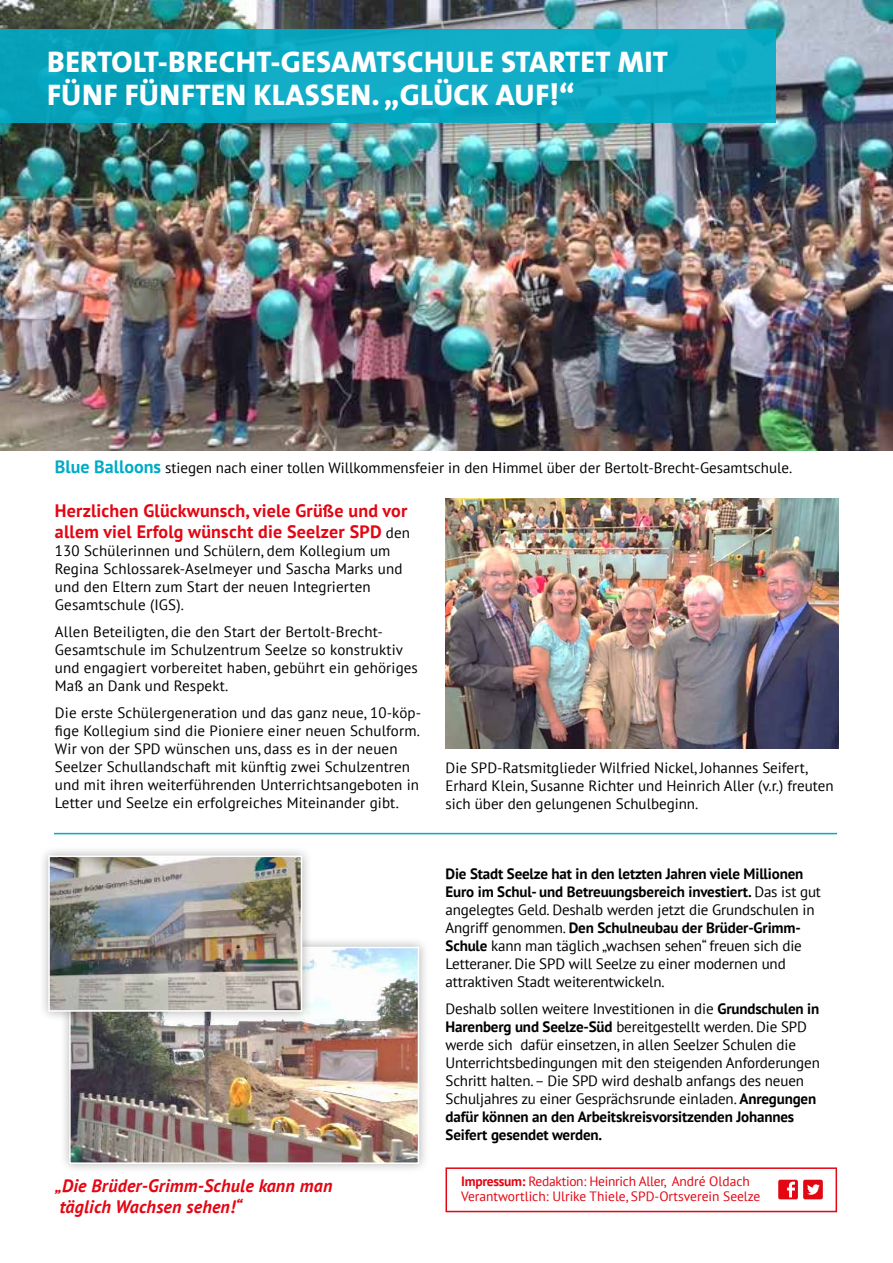
<style>
.page{position:relative;width:893px;height:1263px;background:#fff}
.page>*{position:absolute;margin:0;border:0;box-sizing:border-box;transform-origin:0 0}
.t1{font:800 30px/33px "The Sans";letter-spacing:.01em;color:#fff}
.t2{font:700 18px/21.6px "PT Sans";letter-spacing:.01em;color:#e30613}
.t3{font:italic 700 18px/21.6px "PT Sans";letter-spacing:.01em;color:#e30613}
.t4{font:15px/18px "PT Sans";color:#000}
.t5{font:13.5px/14.2px "PT Sans";color:#e30613}
.s1{font-weight:700;font-size:18px;color:#00abc7}
.s2{font-weight:400;font-size:15px;color:#000}
.s3{font-weight:700}
</style>
<div class="page">
<img style="left:446px;top:499px;width:393px;height:249px">
<img style="left:0;top:0;width:893px;height:450px">
<div style="left:0;top:29px;width:776px;height:94px;background:linear-gradient(to right,#07a3bb,#10adc8)"></div>
<hr style="left:54px;top:833px;width:783px;height:1px;background:#00abc7">
<div style="left:59px;top:936px;width:370px;height:238px;background:#000;opacity:.3"></div>
<img style="left:72px;top:950px;width:344px;height:211px">
<div style="left:69px;top:947px;width:350px;height:217px;border:2px solid #fff"></div>
<div style="left:38px;top:845px;width:274px;height:177px;background:#000;opacity:.3"></div>
<img style="left:51px;top:858px;width:248px;height:151px">
<div style="left:48px;top:855px;width:254px;height:157px;border:2px solid #fff"></div>
<div style="left:446px;top:1167px;width:391px;height:45px;border:2px solid #e30613"></div>
<svg style="left:778px;top:1180px;width:45px;height:19px"></svg>
<h1 class="t1" style="left:47px;top:45px;width:622px">BERTOLT-BRECHT-GESAMTSCHULE STARTET MIT<br>FÜNF FÜNFTEN KLASSEN. „GLÜCK AUF!“</h1>
<p class="t4" style="left:55px;top:458px;width:739px"><span class="s1">Blue Balloons</span> stiegen nach einer tollen Willkommensfeier in den Himmel über der Bertolt-Brecht-Gesamtschule.</p>
<p class="t2" style="left:55px;top:499px;width:357px">Herzlichen Glückwunsch, viele Grüße und vor allem viel Erfolg wünscht die Seelzer SPD <span class="s2">den</span></p>
<p class="t4" style="left:55px;top:542px;width:349px">130 Schülerinnen und Schülern, dem Kollegium um Regina Schlossarek-Aselmeyer und Sascha Marks und und den Eltern zum Start der neuen Integrierten Gesamtschule (IGS).</p>
<p class="t4" style="left:55px;top:623px;width:364px">Allen Beteiligten, die den Start der Bertolt-Brecht-Gesamtschule im Schulzentrum Seelze so konstruktiv und engagiert vorbereitet haben, gebührt ein gehöriges Maß an Dank und Respekt.</p>
<p class="t4" style="left:55px;top:704px;width:368px">Die erste Schülergeneration und das ganz neue, 10-köp&shy;fige Kollegium sind die Pioniere einer neuen Schulform.<br>Wir von der SPD wünschen uns, dass es in der neuen Seelzer Schullandschaft mit künftig zwei Schulzentren und mit ihren weiterführenden Unterrichtsangeboten in Letter und Seelze ein erfolgreiches Miteinander gibt.</p>
<p class="t3" style="left:55px;top:1174px;width:279px">„Die Brüder-Grimm-Schule kann man täglich Wachsen sehen!“</p>
<p class="t4" style="left:445px;top:758px;width:390px">Die SPD-Ratsmitglieder Wilfried Nickel, Johannes Seifert,<br>Erhard Klein, Susanne Richter und Heinrich Aller (v.r.) freuten sich über den gelungenen Schulbeginn.</p>
<p class="t4" style="left:446px;top:864px;width:377px"><span class="s3">Die Stadt Seelze hat in den letzten Jahren viele Millionen Euro im Schul- und Betreuungsbereich investiert.</span> Das ist gut angelegtes Geld. Deshalb werden jetzt die Grundschulen in Angriff genommen. <span class="s3">Den Schulneubau der Brüder-Grimm-Schule</span> kann man täglich „wachsen sehen“ freuen sich die Letteraner. Die SPD will Seelze zu einer modernen und attraktiven Stadt weiterentwickeln.</p>
<p class="t4" style="left:446px;top:999px;width:376px">Deshalb sollen weitere Investitionen in die <span class="s3">Grundschulen in Harenberg und Seelze-Süd</span> bereitgestellt werden. Die SPD werde sich dafür einsetzen, in allen Seelzer Schulen die Unterrichtsbedingungen mit den steigenden Anforderungen Schritt halten. – Die SPD wird deshalb anfangs des neuen Schuljahres zu einer Gesprächsrunde einladen. <span class="s3">Anregungen dafür können an den Arbeitskreisvorsitzenden Johannes Seifert gesendet werden.</span></p>
<p class="t5" style="left:461px;top:1174px;width:301px"><span class="s3">Impressum:</span> Redaktion: Heinrich Aller, André Oldach<br>Verantwortlich: Ulrike Thiele, SPD-Ortsverein Seelze</p>
</div>
